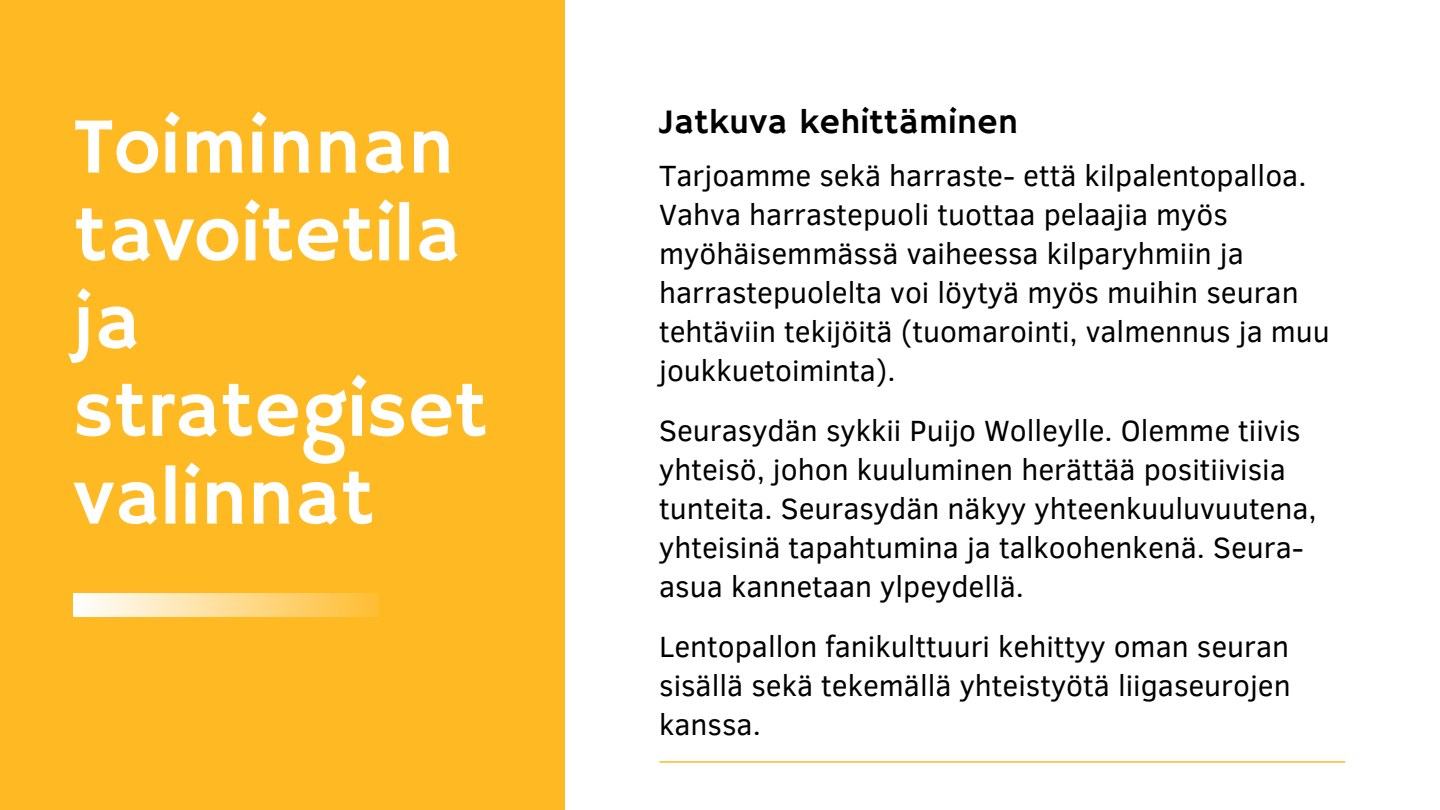
<style>
.page{position:relative;width:1440px;height:810px;background:#fff}
.page>*{position:absolute;margin:0;border:0;box-sizing:border-box;transform-origin:0 0}
.t1{font:80px/87.8px "Hammersmith One";color:#fff}
.t2{font:35px "Hammersmith One";color:#000}
.t3{font:30px/39px "Clear Sans";color:#000}
</style>
<div class="page">
<hr style="left:660px;top:761px;width:685px;height:2px;background:#ffb923">
<div style="left:0;top:0;width:564px;height:810px;background:#ffb923"></div>
<div style="left:74px;top:594px;width:304px;height:22px;background:linear-gradient(to right,#fffefe,#ffbe33)"></div>
<h1 class="t1" style="left:74px;top:107px;width:415px">Toiminnan tavoitetila ja strategiset valinnat</h1>
<p class="t2" style="left:659px;top:102px;width:360px">Jatkuva kehittäminen</p>
<p class="t3" style="left:659px;top:155px;width:672px">Tarjoamme sekä harraste- että kilpalentopalloa.<br>Vahva harrastepuoli tuottaa pelaajia myös myöhäisemmässä vaiheessa kilparyhmiin ja harrastepuolelta voi löytyä myös muihin seuran tehtäviin tekijöitä (tuomarointi, valmennus ja muu joukkuetoiminta).</p>
<p class="t3" style="left:659px;top:410px;width:659px">Seurasydän sykkii Puijo Wolleylle. Olemme tiivis yhteisö, johon kuuluminen herättää positiivisia tunteita. Seurasydän näkyy yhteenkuuluvuutena, yhteisinä tapahtumina ja talkoohenkenä. Seura&shy;asua kannetaan ylpeydellä.</p>
<p class="t3" style="left:659px;top:626px;width:633px;text-align:justify">Lentopallon fanikulttuuri kehittyy oman seuran sisällä sekä tekemällä yhteistyötä liigaseurojen kanssa.</p>
</div>
